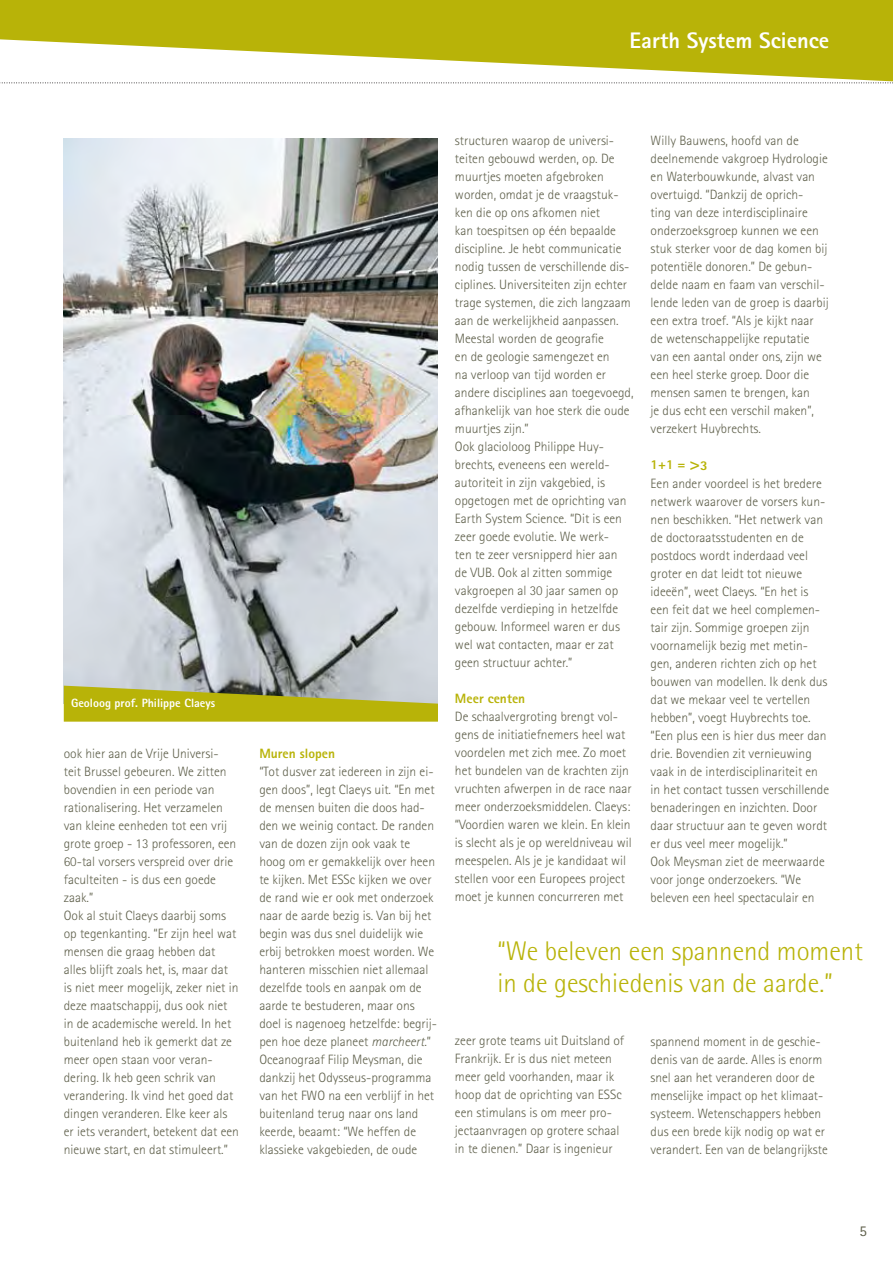
<style>
.page{position:relative;width:893px;height:1263px;background:#fff}
.page>*{position:absolute;margin:0;border:0;box-sizing:border-box;transform-origin:0 0}
.t1{font:300 27px/32.4px "Rotis Semi Sans";color:#b8b308}
.t2{font:800 22.5px "Rotis Sans Serif";color:#fff}
.t3{font:15px "Rotis Sans Serif";color:#5f604b}
.t4{font:300 13.5px/18px "Rotis Sans Serif";color:#5f604b}
.t5{font:800 13.5px "Rotis Sans Serif";color:#b8b308}
.t6{font:800 12px "Rotis Sans Serif";color:#fff}
.s1{font-style:italic}
.s2{font-weight:800;color:#b8b308}
.s3{font-weight:800;font-size:18px;color:#b8b308}
</style>
<div class="page">
<svg style="left:0;top:82px;width:893px;height:1px"></svg>
<svg style="left:0;top:0;width:893px;height:81px;fill:#b8b308"></svg>
<img style="left:64px;top:139px;width:374px;height:547px">
<svg style="left:64px;top:686px;width:374px;height:36px;background:#b3b132"></svg>
<h2 class="t2" style="left:630px;top:26px;width:201px">Earth System Science</h2>
<p class="t6" style="left:71px;top:695px;width:146px">Geoloog prof. Philippe Claeys</p>
<p class="t4" style="left:64px;top:744px;width:177px">ook hier aan de Vrije Universi&shy;teit Brussel gebeuren. We zitten bovendien in een periode van rationalisering. Het verzamelen van kleine eenheden tot een vrij grote groep - 13 professoren, een<br>60-tal vorsers verspreid over drie faculteiten - is dus een goede zaak.”<br>Ook al stuit Claeys daarbij soms op tegenkanting. “Er zijn heel wat mensen die graag hebben dat alles blijft zoals het, is, maar dat is niet meer mogelijk, zeker niet in deze maatschappij, dus ook niet in de academische wereld. In het buitenland heb ik gemerkt dat ze meer open staan voor veran&shy;dering. Ik heb geen schrik van verandering. Ik vind het goed dat dingen veranderen. Elke keer als er iets verandert, betekent dat een nieuwe start, en dat stimuleert.”</p>
<p class="t5" style="left:259px;top:744px;width:77px">Muren slopen</p>
<p class="t4" style="left:259px;top:762px;width:179px">“Tot dusver zat iedereen in zijn ei&shy;gen doos”, legt Claeys uit. “En met de mensen buiten die doos had&shy;den we weinig contact. De randen van de dozen zijn ook vaak te hoog om er gemakkelijk over heen te kijken. M et ESSc kijken we over de rand wie er ook met onderzoek naar de aarde bezig is. Van bij het begin was dus snel duidelijk wie erbij betrokken moest worden. We hanteren misschien niet allemaal dezelfde tools en aanpak om de aarde te bestuderen, maar ons doel is nagenoeg hetzelfde: begrij&shy;pen hoe deze planeet <span class="s1">marcheert</span>.”<br>Oceanograaf Filip Meysman, die dankzij het Odysseus-programma van het FWO na een verblijf in het buitenland terug naar ons land keerde, beaamt: “We heffen de klassieke vakgebieden, de oude</p>
<p class="t4" style="left:455px;top:132px;width:180px">structuren waarop de universi&shy;teiten gebouwd werden, op. De muurtjes moeten afgebroken worden, omdat je de vraagstuk&shy;ken die op ons afkomen niet<br>kan toespitsen op één bepaalde discipline. Je hebt communicatie nodig tussen de verschillende dis&shy;ciplines. Universiteiten zijn echter trage systemen, die zich langzaam aan de werkelijkheid aanpassen.<br>Meestal worden de geografie<br>en de geologie samengezet en<br>na verloop van tijd worden er andere disciplines aan toegevoegd, afhankelijk van hoe sterk die oude muurtjes zijn.”<br>Ook glacioloog Philippe Huy&shy;brechts, eveneens een wereld&shy;autoriteit in zijn vakgebied, is opgetogen met de oprichting van<br>Earth System Science. “Dit is een zeer goede evolutie. We werk-<br>ten te zeer versnipperd hier aan<br>de VUB. Ook al zitten sommige vakgroepen al 30 jaar samen op dezelfde verdieping in hetzelfde gebouw. Informeel waren er dus wel wat contacten, maar er zat geen structuur achter.”</p>
<p class="t5" style="left:455px;top:690px;width:72px">Meer centen</p>
<p class="t4" style="left:455px;top:708px;width:178px">De schaalvergroting brengt vol&shy;gens de initiatiefnemers heel wat voordelen met zich mee. Zo moet het bundelen van de krachten zijn vruchten afwerpen in de race naar meer onderzoeksmiddelen. Claeys: “Voordien waren we klein. En klein is slecht als je op wereldniveau wil meespelen. Als je je kandidaat wil stellen voor een Europees project moet je kunnen concurreren met</p>
<p class="t4" style="left:651px;top:132px;width:180px">Willy Bauwens, hoofd van de deelnemende vakgroep Hydrologie en Waterbouwkunde, alvast van overtuigd. “Dankzij de oprich-<br>ting van deze interdisciplinaire onderzoeksgroep kunnen we een stuk sterker voor de dag komen bij potentiële donoren.” De gebun&shy;delde naam en faam van verschil&shy;lende leden van de groep is daarbij een extra troef. “Als je kijkt naar de wetenschappelijke reputatie van een aantal onder ons, zijn we een heel sterke groep. Door die mensen samen te brengen, kan<br>je dus echt een verschil maken”, verzekert Huybrechts.</p>
<p class="t4" style="left:651px;top:456px;width:180px"><span class="s2">1+1 =</span> <span class="s3">&gt;</span><span class="s2">3<br></span>Een ander voordeel is het bredere netwerk waarover de vorsers kun&shy;nen beschikken. “Het netwerk van de doctoraatsstudenten en de postdocs wordt inderdaad veel groter en dat leidt tot nieuwe ideeën”, weet Claeys. “En het is een feit dat we heel complemen&shy;tair zijn. Sommige groepen zijn voornamelijk bezig met metin&shy;gen, anderen richten zich op het bouwen van modellen. Ik denk dus dat we mekaar veel te vertellen hebben”, voegt Huybrechts toe. “Een plus een is hier dus meer dan drie. Bovendien zit vernieuwing vaak in de interdisciplinariteit en in het contact tussen verschillende benaderingen en inzichten. Door daar structuur aan te geven wordt er dus veel meer mogelijk.”<br>Ook Meysman ziet de meerwaarde voor jonge onderzoekers. “We beleven een heel spectaculair en</p>
<h1 class="t1" style="left:497px;top:934px;width:367px">“We beleven een spannend moment in de geschiedenis van de aarde.”</h1>
<p class="t4" style="left:455px;top:1032px;width:171px">zeer grote teams uit Duitsland of<br>Frankrijk. Er is dus niet meteen meer geld voorhanden, maar ik hoop dat de oprichting van ESSc een stimulans is om meer pro&shy;jectaanvragen op grotere schaal in te dienen.” Daar is ingenieur</p>
<p class="t4" style="left:651px;top:1032px;width:179px">spannend moment in de geschie&shy;denis van de aarde. Alles is enorm snel aan het veranderen door de menselijke impact op het klimaat&shy;systeem. Wetenschappers hebben dus een brede kijk nodig op wat er verandert. Een van de belangrijkste</p>
<p class="t3" style="left:859px;top:1222px;width:9px">5</p>
</div>
